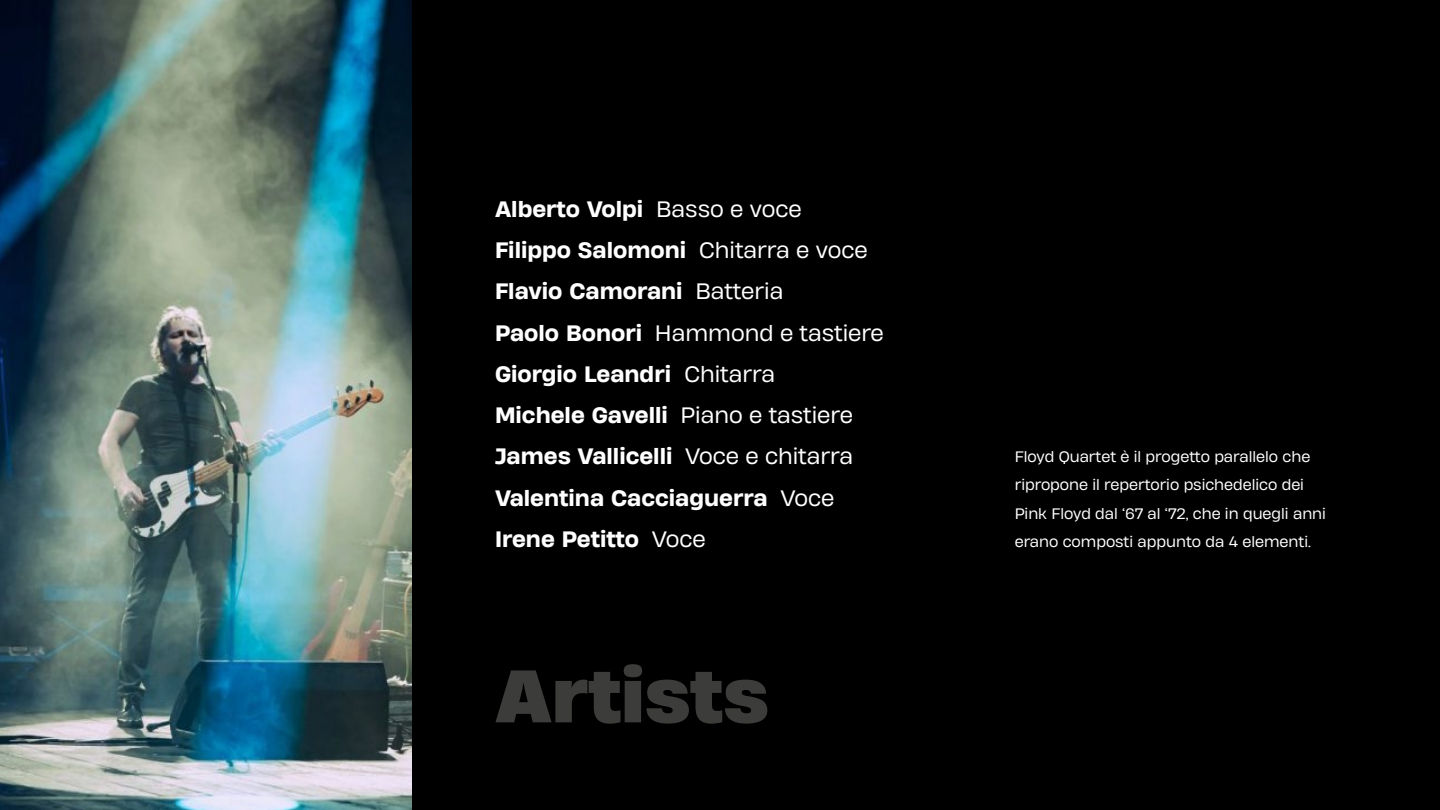
<style>
.page{position:relative;width:1440px;height:810px;background:#000}
.page>*{position:absolute;margin:0;border:0;box-sizing:border-box;transform-origin:0 0}
.t1{font:700 69.75px "Heading Now 76";color:#3c3c3b}
.t2{font:500 21px/41.2px "Heading Now 75";color:#fff}
.t3{font:21px "Heading Now 73";color:#fff}
.t4{font:14.25px/28.5px "Heading Now 73";color:#fff}
.s1{font-family:"Heading Now 73";font-weight:400}
.s2{font-family:"Heading Now 75";font-weight:500}
</style>
<div class="page">
<img style="left:0;top:0;width:412px;height:810px">
<p class="t2" style="left:495px;top:188px;width:374px">Alberto Volpi <span class="s1">Basso e voce<br></span>Filippo Salomoni <span class="s1">Chitarra e voce<br></span>Flavio Camorani <span class="s1">Batteria</span></p>
<p class="t3" style="left:495px;top:318px;width:390px"><span class="s2">Paolo Bonori</span> Hammond e tastiere</p>
<p class="t2" style="left:495px;top:353px;width:360px">Giorgio Leandri <span class="s1">Chitarra<br></span>Michele Gavelli <span class="s1">Piano e tastiere<br></span>James Vallicelli <span class="s1">Voce e chitarra<br></span>Valentina Cacciaguerra <span class="s1">Voce<br></span>Irene Petitto <span class="s1">Voce</span></p>
<h1 class="t1" style="left:495px;top:641px;width:275px">Artists</h1>
<p class="t4" style="left:1015px;top:441px;width:313px">Floyd Quartet è il progetto parallelo che ripropone il repertorio psichedelico dei Pink Floyd dal ‘67 al ‘72, che in quegli anni erano composti appunto da 4 elementi.</p>
</div>
